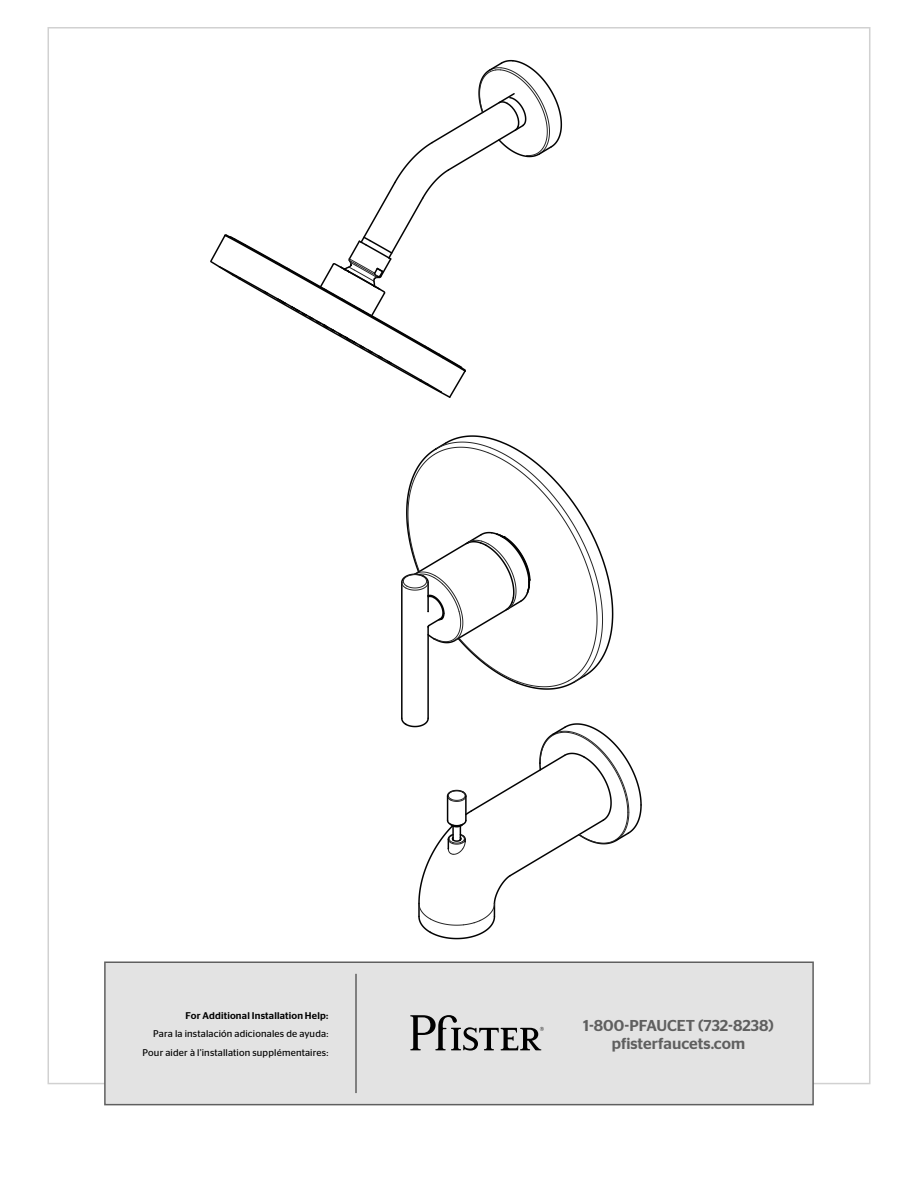
<style>
.page{position:relative;width:918px;height:1188px;background:#fff}
.page>*{position:absolute;margin:0;border:0;box-sizing:border-box;transform-origin:0 0}
.t1{font:500 15.75px "Stag Sans";color:#5f5f5f}
.t2{font:9.75px "Stag Sans";letter-spacing:.015em;color:#000}
.t3{font:500 9.75px "Stag Sans";letter-spacing:.02em;color:#000}
</style>
<div class="page">
<div style="left:48px;top:27px;width:822px;height:1057px;background:#fff;border:2px solid #d1d1d1"></div>
<div style="left:104px;top:962px;width:710px;height:143px;background:#e3e3e3;border:2px solid #5f5f5f"></div>
<hr style="left:355px;top:974px;width:2px;height:119px;background:#5f5f5f">
<svg style="left:410px;top:1015px;width:134px;height:36px"></svg>
<hr style="left:401px;top:583px;width:2px;height:135px;background:#030303">
<hr style="left:427px;top:627px;width:2px;height:91px;background:#030303">
<svg style="left:401px;top:435px;width:213px;height:256px"></svg>
<svg style="left:401px;top:717px;width:241px;height:223px"></svg>
<svg style="left:210px;top:59px;width:353px;height:339px"></svg>
<p class="t3" style="left:186px;top:1010px;width:144px">For Additional Installation Help:</p>
<p class="t2" style="left:153px;top:1028px;width:177px">Para la instalación adicionales de ayuda:</p>
<p class="t2" style="left:143px;top:1047px;width:187px">Pour aider à l’installation supplémentaires:</p>
<p class="t1" style="left:583px;top:1016px;width:192px">1-800-PFAUCET (732-8238)</p>
<p class="t1" style="left:612px;top:1034px;width:135px">pfisterfaucets.com</p>
</div>
